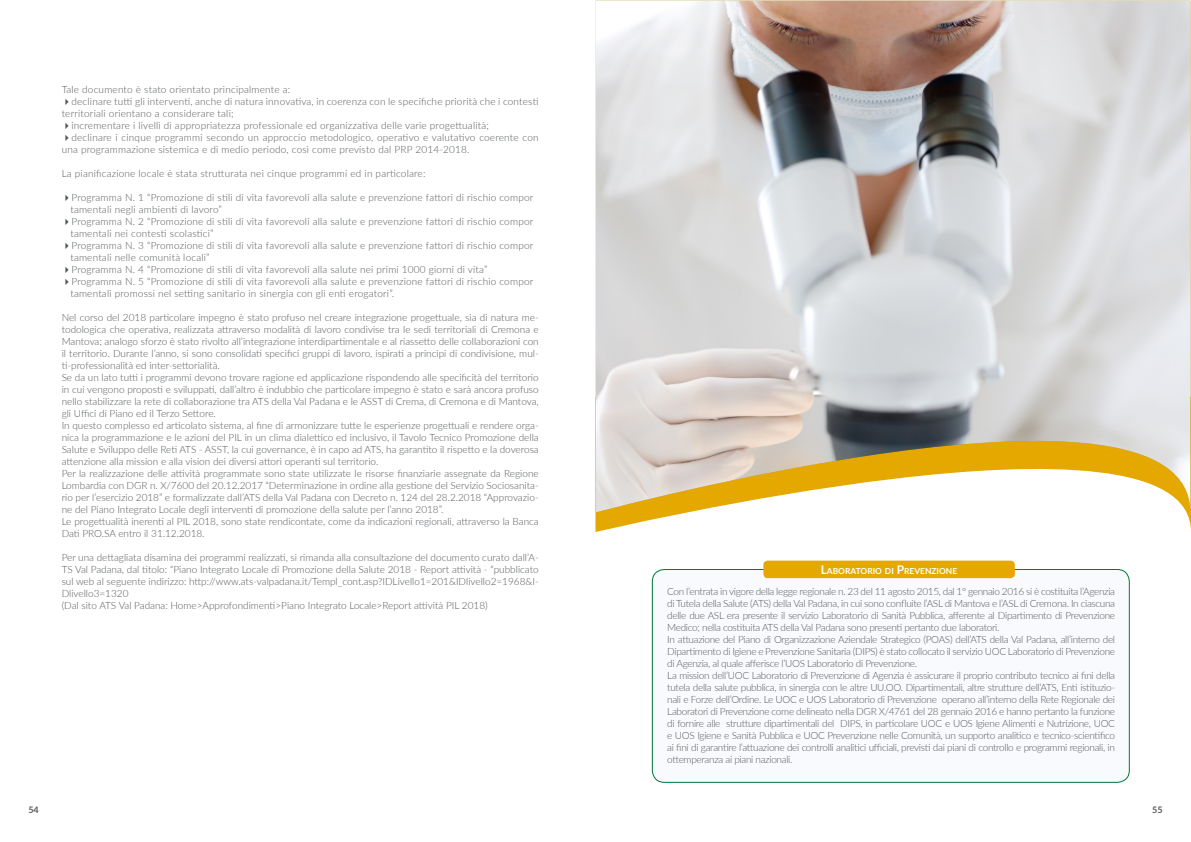
<style>
.page{position:relative;width:1191px;height:842px;background:#fff}
.page>*{position:absolute;margin:0;border:0;box-sizing:border-box;transform-origin:0 0}
.t1{font:300 10px/12px "Lato";letter-spacing:.02em;color:#54575a;text-align:justify}
.t2{font:300 10px/12px "Lato";color:#54575a}
.t3{font:700 9px "Lato";color:#54575a}
.t4{font:700 8.4px "Lato";color:#fff}
.s1{font-size:12px}
</style>
<div class="page">
<svg style="left:595px;top:390px;width:596px;height:142px"></svg>
<img style="left:596px;top:1px;width:594px;height:511px">
<div style="left:652px;top:569px;width:477px;height:213px;background:#f9fafd;border-radius:12px"></div>
<div style="left:652px;top:569px;width:477px;height:213px;border:1px solid #007836;border-radius:12px"></div>
<div style="left:763px;top:561px;width:251px;height:17px;background:#e5a800;border-radius:4px"></div>
<p class="t1" style="left:62px;top:83px;width:230px">Tale documento è stato orientato principalmente a:</p>
<p class="t1" style="left:62px;top:95px;width:478px">✔declinare tutti gli interventi, anche di natura innovativa, in coerenza con le specifiche priorità che i contesti territoriali orientano a considerare tali;</p>
<p class="t1" style="left:62px;top:119px;width:429px">✔incrementare i livelli di appropriatezza professionale ed organizzativa delle varie progettualità;</p>
<p class="t1" style="left:62px;top:131px;width:478px">✔declinare i cinque programmi secondo un approccio metodologico, operativo e valutativo coerente con una programmazione sistemica e di medio periodo, così come previsto dal PRP 2014-2018.</p>
<p class="t1" style="left:62px;top:167px;width:365px">La pianificazione locale è stata strutturata nei cinque programmi ed in particolare:</p>
<p class="t1" style="left:62px;top:191px;width:473px">✔Programma N. 1 “Promozione di stili di vita favorevoli alla salute e prevenzione fattori di rischio compor</p>
<p class="t1" style="left:70px;top:203px;width:153px">tamentali negli ambienti di lavoro”</p>
<p class="t1" style="left:62px;top:215px;width:473px">✔Programma N. 2 “Promozione di stili di vita favorevoli alla salute e prevenzione fattori di rischio compor</p>
<p class="t1" style="left:70px;top:227px;width:145px">tamentali nei contesti scolastici”</p>
<p class="t1" style="left:62px;top:239px;width:473px">✔Programma N. 3 “Promozione di stili di vita favorevoli alla salute e prevenzione fattori di rischio compor</p>
<p class="t1" style="left:70px;top:251px;width:141px">tamentali nelle comunità locali”</p>
<p class="t1" style="left:62px;top:263px;width:427px">✔Programma N. 4 “Promozione di stili di vita favorevoli alla salute nei primi 1000 giorni di vita”</p>
<p class="t1" style="left:62px;top:275px;width:473px">✔Programma N. 5 “Promozione di stili di vita favorevoli alla salute e prevenzione fattori di rischio compor</p>
<p class="t1" style="left:70px;top:287px;width:325px">tamentali promossi nel setting sanitario in sinergia con gli enti erogatori”.</p>
<p class="t1" style="left:62px;top:311px;width:478px">Nel corso del 2018 particolare impegno è stato profuso nel creare integrazione progettuale, sia di natura me&shy;todologica che operativa, realizzata attraverso modalità di lavoro condivise tra le sedi territoriali di Cremona e Mantova; analogo sforzo è stato rivolto all’integrazione interdipartimentale e al riassetto delle collaborazioni con il territorio. Durante l’anno, si sono consolidati specifici gruppi di lavoro, ispirati a principi di condivisione, mul&shy;ti-professionalità ed inter-settorialità.</p>
<p class="t1" style="left:62px;top:371px;width:478px">Se da un lato tutti i programmi devono trovare ragione ed applicazione rispondendo alle specificità del territorio in cui vengono proposti e sviluppati, dall’altro è indubbio che particolare impegno è stato e sarà ancora profuso nello stabilizzare la rete di collaborazione tra ATS della Val Padana e le ASST di Crema, di Cremona e di Mantova, gli Uffici di Piano ed il Terzo Settore.</p>
<p class="t1" style="left:62px;top:419px;width:478px">In questo complesso ed articolato sistema, al fine di armonizzare tutte le esperienze progettuali e rendere orga&shy;nica la programmazione e le azioni del PIL in un clima dialettico ed inclusivo, il Tavolo Tecnico Promozione della Salute e Sviluppo delle Reti ATS - ASST, la cui governance, è in capo ad ATS, ha garantito il rispetto e la doverosa attenzione alla mission e alla vision dei diversi attori operanti sul territorio.</p>
<p class="t1" style="left:62px;top:467px;width:478px">Per la realizzazione delle attività programmate sono state utilizzate le risorse finanziarie assegnate da Regione Lombardia con DGR n. X/7600 del 20.12.2017 “Determinazione in ordine alla gestione del Servizio Sociosanita&shy;rio per l’esercizio 2018” e formalizzate dall’ATS della Val Padana con Decreto n. 124 del 28.2.2018 “Approvazio&shy;ne del Piano Integrato Locale degli interventi di promozione della salute per l’anno 2018”.</p>
<p class="t2" style="left:62px;top:515px;width:478px">Le progettualità inerenti al PIL 2018, sono state rendicontate, come da indicazioni regionali, attraverso la Banca<br>Dati PRO.SA entro il 31.12.2018.</p>
<p class="t1" style="left:62px;top:551px;width:478px">Per una dettagliata disamina dei programmi realizzati, si rimanda alla consultazione del documento curato dall’A-TS Val Padana, dal titolo: “Piano Integrato Locale di Promozione della Salute 2018 - Report attività - “pubblicato sul web al seguente indirizzo: http://www.ats-valpadana.it/Templ_cont.asp?IDLivello1=201&amp;IDlivello2=1968&amp;I-Dlivello3=1320</p>
<p class="t2" style="left:62px;top:599px;width:427px">(Dal sito ATS Val Padana: Home&gt;Approfondimenti&gt;Piano Integrato Locale&gt;Report attività PIL 2018)</p>
<p class="t4" style="left:820px;top:565px;width:138px"><span class="s1">L</span>ABORATORIO DI <span class="s1">P</span>REVENZIONE</p>
<p class="t1" style="left:667px;top:585px;width:449px">Con l’entrata in vigore della legge regionale n. 23 del 11 agosto 2015, dal 1° gennaio 2016 si è costituita l’Agenzia di Tutela della Salute (ATS) della Val Padana, in cui sono confluite l’ASL di Mantova e l’ASL di Cremona. In ciascuna delle due ASL era presente il servizio Laboratorio di Sanità Pubblica, afferente al Dipartimento di Prevenzione Medico; nella costituita ATS della Val Padana sono presenti pertanto due laboratori.</p>
<p class="t1" style="left:667px;top:633px;width:449px">In attuazione del Piano di Organizzazione Aziendale Strategico (POAS) dell’ATS della Val Padana, all’interno del Dipartimento di Igiene e Prevenzione Sanitaria (DIPS) è stato collocato il servizio UOC Laboratorio di Prevenzione di Agenzia, al quale afferisce l’UOS Laboratorio di Prevenzione.</p>
<p class="t1" style="left:667px;top:669px;width:449px">La mission dell’UOC Laboratorio di Prevenzione di Agenzia è assicurare il proprio contributo tecnico ai fini della tutela della salute pubblica, in sinergia con le altre UU.OO. Dipartimentali, altre strutture dell’ATS, Enti istituzio&shy;nali e Forze dell’Ordine. Le UOC e UOS Laboratorio di Prevenzione operano all’interno della Rete Regionale dei Laboratori di Prevenzione come delineato nella DGR X/4761 del 28 gennaio 2016 e hanno pertanto la funzione di fornire alle strutture dipartimentali del DIPS, in particolare UOC e UOS Igiene Alimenti e Nutrizione, UOC e UOS Igiene e Sanità Pubblica e UOC Prevenzione nelle Comunità, un supporto analitico e tecnico-scientifico ai fini di garantire l’attuazione dei controlli analitici ufficiali, previsti dai piani di controllo e programmi regionali, in ottemperanza ai piani nazionali.</p>
<p class="t3" style="left:28px;top:803px;width:12px">54</p>
<p class="t3" style="left:1152px;top:803px;width:12px">55</p>
</div>
